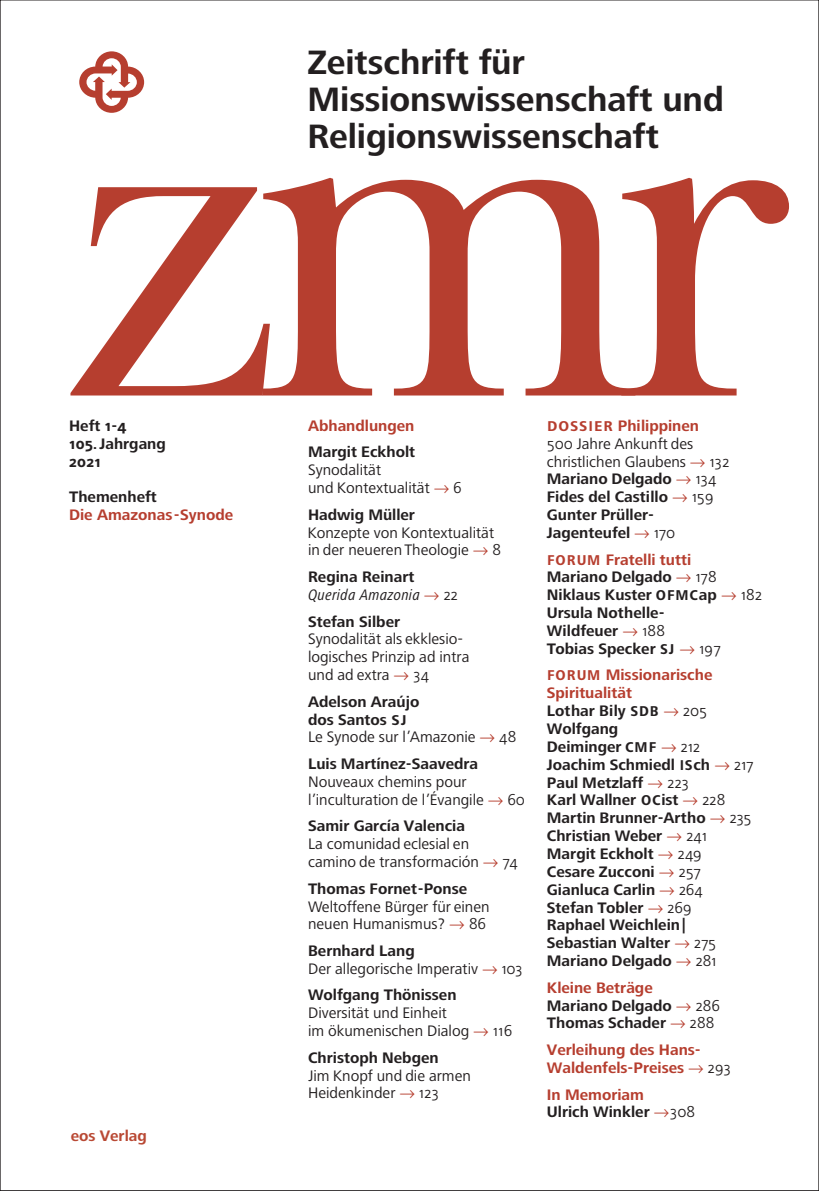
<style>
.page{position:relative;width:819px;height:1191px;background:#fff}
.page>*{position:absolute;margin:0;border:0;box-sizing:border-box;transform-origin:0 0}
.t1{font:700 35px/36.8px "Frutiger Next Pro";letter-spacing:-.005em;color:#231f20}
.t2{font:700 15.75px/17.8px "Frutiger Next Pro";color:#231f20}
.t3{font:15.75px/17.8px "Frutiger Next Pro";color:#231f20}
.t4{font:700 15.75px/17.8px "Frutiger Next Pro";color:#b63e2f}
.t5{font:italic condensed 15.75px/17.8px "Frutiger Next Pro";letter-spacing:.025em;color:#231f20}
.t6{font:700 15.75px "Frutiger Next Pro";color:#b94934}
.s1{color:#b63e2f}
.s2{font-weight:700;font-style:normal;font-stretch:normal}
.s3{font-style:normal;font-stretch:normal;color:#b63e2f}
.s4{font-style:normal;font-stretch:normal}
.s5{font-weight:700}
.s6{font-weight:700;font-size:17.32px}
.s7{font-size:17.32px;color:#b63e2f}
.s8{font-weight:400}
.s9{font-weight:400;color:#b63e2f}
.s10{font-size:17.32px}
.s11{font-weight:400;color:#231f20}
</style>
<div class="page">
<svg style="left:79px;top:51px;width:65px;height:62px"></svg>
<svg style="left:70px;top:187px;width:192px;height:208px"></svg>
<svg style="left:262px;top:178px;width:359px;height:217px"></svg>
<svg style="left:621px;top:178px;width:168px;height:217px"></svg>
<h1 class="t1" style="left:307px;top:43px;width:418px">Zeitschrift für<br>Missionswissenschaft und<br>Religions wissenschaft</h1>
<p class="t2" style="left:69px;top:416px;width:98px">Heft 1-4<br>105. Jahrgang<br>2021</p>
<p class="t2" style="left:69px;top:487px;width:89px">Themenheft</p>
<p class="t4" style="left:69px;top:505px;width:165px">Die Amazonas-Synode</p>
<p class="t6" style="left:71px;top:1126px;width:78px">eos Verlag</p>
<p class="t4" style="left:308px;top:416px;width:108px">Abhandlungen</p>
<p class="t2" style="left:308px;top:443px;width:109px">Margit Eckholt</p>
<p class="t3" style="left:308px;top:462px;width:155px">Synodalität<br>und Kontextualität <span class="s1">®</span> 6</p>
<p class="t2" style="left:308px;top:505px;width:108px">Hadwig Müller</p>
<p class="t3" style="left:308px;top:524px;width:194px">Konzepte von Kontextualität in der neueren Theologie <span class="s1">®</span> 8</p>
<p class="t5" style="left:308px;top:568px;width:151px"><span class="s2">Regina Reinart<br></span>Querida Amazonia <span class="s3">®</span> <span class="s4">22</span></p>
<p class="t2" style="left:308px;top:612px;width:94px">Stefan Silber</p>
<p class="t3" style="left:308px;top:631px;width:163px">Synodalität als ekklesio&shy;logisches Prinzip ad intra und ad extra <span class="s1">®</span> 34</p>
<p class="t3" style="left:308px;top:693px;width:210px"><span class="s5">Adelson Araújo<br>dos Santos</span> <span class="s6">SJ<br></span>Le Synode sur l’Amazonie <span class="s1">®</span> 48</p>
<p class="t2" style="left:308px;top:754px;width:172px">Luis Martínez-Saavedra</p>
<p class="t3" style="left:308px;top:773px;width:218px">Nouveaux chemins pour l’inculturation de l’Évangile <span class="s1">®</span> 60</p>
<p class="t2" style="left:308px;top:816px;width:158px">Samir García Valencia</p>
<p class="t3" style="left:308px;top:835px;width:211px">La comunidad eclesial en camino de transformación <span class="s1">®</span> 74</p>
<p class="t2" style="left:308px;top:879px;width:161px">Thomas Fornet-Ponse</p>
<p class="t3" style="left:308px;top:898px;width:183px">Weltoffene Bürger für einen neuen Humanismus? <span class="s1">®</span> 86</p>
<p class="t3" style="left:308px;top:942px;width:216px"><span class="s5">Bernhard Lang<br></span>Der allegorische Imperativ <span class="s1">®</span> 103</p>
<p class="t2" style="left:308px;top:985px;width:150px">Wolfgang Thönissen</p>
<p class="t3" style="left:308px;top:1005px;width:205px">Diversität und Einheit<br>im ökumenischen Dialog <span class="s1">®</span> 116</p>
<p class="t2" style="left:308px;top:1048px;width:132px">Christoph Nebgen</p>
<p class="t3" style="left:308px;top:1067px;width:164px">Jim Knopf und die armen<br>Heidenkinder <span class="s1">®</span> 123</p>
<p class="t2" style="left:547px;top:416px;width:184px"><span class="s7">DOSSIER</span> <span class="s1">Philippinen<br></span><span class="s8">500 Jahre Ankunft des christlichen Glaubens</span> <span class="s9">®</span> <span class="s8">132<br></span>Mariano Delgado <span class="s9">®</span> <span class="s8">134<br></span>Fides del Castillo <span class="s9">®</span> <span class="s8">159<br></span>Gunter Prüller-<br>Jagenteufel <span class="s9">®</span> <span class="s8">170</span></p>
<p class="t2" style="left:547px;top:550px;width:216px"><span class="s7">FORUM</span> <span class="s1">Fratelli tutti<br></span>Mariano Delgado <span class="s9">®</span> <span class="s8">178<br></span>Niklaus Kuster <span class="s10">OFMC</span>ap <span class="s9">®</span> <span class="s8">182<br></span>Ursula Nothelle-<br>Wildfeuer <span class="s9">®</span> <span class="s8">188<br></span>Tobias Specker <span class="s10">SJ</span> <span class="s9">®</span> <span class="s8">197</span></p>
<p class="t2" style="left:547px;top:666px;width:208px"><span class="s7">FORUM</span> <span class="s1">Missionarische<br>Spiritualität<br></span>Lothar Bily <span class="s10">SDB</span> <span class="s9">®</span> <span class="s8">205<br></span>Wolfgang<br>Deiminger <span class="s10">CMF</span> <span class="s9">®</span> <span class="s8">212<br></span>Joachim Schmiedl <span class="s10">IS</span>ch <span class="s9">®</span> <span class="s8">217<br></span>Paul Metzlaff <span class="s9">®</span> <span class="s8">223<br></span>Karl Wallner <span class="s10">OC</span>ist <span class="s9">®</span> <span class="s8">228<br></span>Martin Brunner-Artho <span class="s9">®</span> <span class="s8">235<br></span>Christian Weber <span class="s9">®</span> <span class="s8">241<br></span>Margit Eckholt <span class="s9">®</span> <span class="s8">249<br></span>Cesare Zucconi <span class="s9">®</span> <span class="s8">257<br></span>Gianluca Carlin <span class="s9">®</span> <span class="s8">264<br></span>Stefan Tobler <span class="s9">®</span> <span class="s8">269<br></span>Raphael Weichlein |<br>Sebastian Walter <span class="s9">®</span> <span class="s8">275<br></span>Mariano Delgado <span class="s9">®</span> <span class="s8">281</span></p>
<p class="t2" style="left:547px;top:978px;width:174px"><span class="s1">Kleine Beträge<br></span>Mariano Delgado <span class="s9">®</span> <span class="s8">286<br></span>Thomas Schader <span class="s9">®</span> <span class="s8">288</span></p>
<p class="t4" style="left:547px;top:1040px;width:186px">Verleihung des Hans-<br>Waldenfels-Preises <span class="s8">®</span> <span class="s11">293</span></p>
<p class="t2" style="left:547px;top:1084px;width:150px"><span class="s1">In Memoriam<br></span>Ulrich Winkler <span class="s1">®</span> <span class="s8">308</span></p>
</div>
